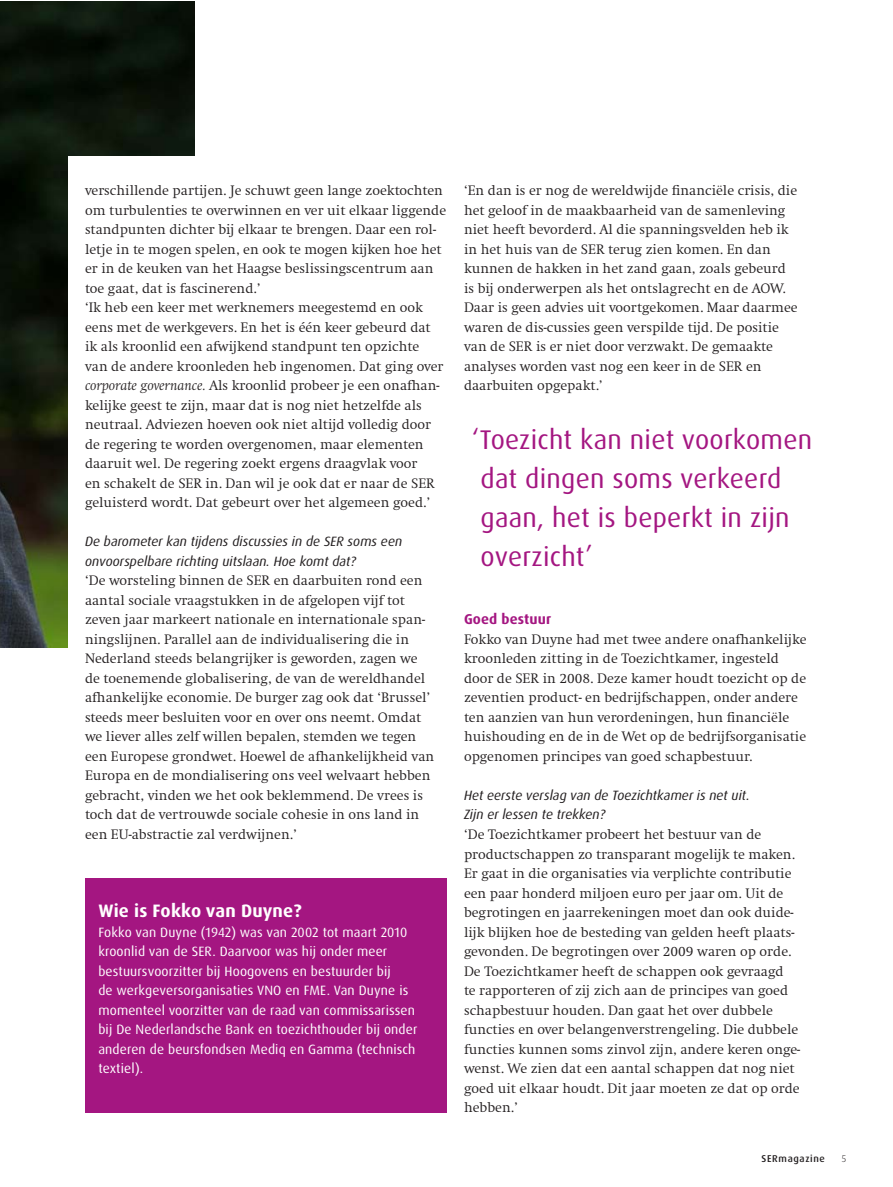
<style>
.page{position:relative;width:893px;height:1187px;background:#fff}
.page>*{position:absolute;margin:0;border:0;box-sizing:border-box;transform-origin:0 0}
.t1{font:27px/39px "Dax OT";letter-spacing:.01em;color:#a41681}
.t2{font:700 18px "Dax OT";letter-spacing:.01em;color:#fff}
.t3{font:300 14.25px/19.5px "Swift EF";color:#231f20}
.t4{font:700 14.25px "Dax OT";letter-spacing:.01em;color:#a41681}
.t5{font:13.5px/19.5px "Dax OT";letter-spacing:.01em;color:#fff}
.t6{font:italic 13.5px/19.5px "Dax OT";color:#231f20}
.t7{font:500 9.9px "Dax OT";letter-spacing:.065em;color:#231f20}
.t8{font:300 9.9px "Dax OT";color:#231f20}
.s1{font-style:italic}
</style>
<div class="page">
<img style="left:0;top:1px;width:194px;height:646px">
<div style="left:68px;top:156px;width:757px;height:965px;background:#fff"></div>
<div style="left:86px;top:878px;width:361px;height:234px;background:#a41681"></div>
<p class="t3" style="left:85px;top:181px;width:363px">verschillende partijen. Je schuwt geen lange zoektochten om turbulenties te overwinnen en ver uit elkaar liggende standpunten dichter bij elkaar te brengen. Daar een rol&shy;letje in te mogen spelen, en ook te mogen kijken hoe het er in de keuken van het Haagse beslissingscentrum aan toe gaat, dat is fascinerend.’<br>‘Ik heb een keer met werknemers meegestemd en ook eens met de werkgevers. En het is één keer gebeurd dat ik als kroonlid een afwijkend standpunt ten opzichte<br>van de andere kroonleden heb ingenomen. Dat ging over <span class="s1">corporate governance.</span> Als kroonlid probeer je een onafhan&shy;kelijke geest te zijn, maar dat is nog niet hetzelfde als neutraal. Adviezen hoeven ook niet altijd volledig door de regering te worden overgenomen, maar elementen daaruit wel. De regering zoekt ergens draagvlak voor<br>en schakelt de SER in. Dan wil je ook dat er naar de SER geluisterd wordt. Dat gebeurt over het algemeen goed.’</p>
<p class="t6" style="left:85px;top:532px;width:319px">De barometer kan tijdens discussies in de SER soms een onvoorspelbare richting uitslaan. Hoe komt dat?</p>
<p class="t3" style="left:85px;top:571px;width:351px">‘De worsteling binnen de SER en daarbuiten rond een aantal sociale vraagstukken in de afgelopen vijf tot zeven jaar markeert nationale en internationale span&shy;ningslijnen. Parallel aan de individualisering die in Nederland steeds belangrijker is geworden, zagen we de toenemende globalisering, de van de wereldhandel afhankelijke economie. De burger zag ook dat ‘Brussel’ steeds meer besluiten voor en over ons neemt. Omdat we liever alles zelf willen bepalen, stemden we tegen een Europese grondwet. Hoewel de afhankelijkheid van Europa en de mondialisering ons veel welvaart hebben gebracht, vinden we het ook beklemmend. De vrees is toch dat de vertrouwde sociale cohesie in ons land in een EU-abstractie zal verdwijnen.’</p>
<p class="t2" style="left:98px;top:899px;width:205px">Wie is Fokko van Duyne?</p>
<p class="t5" style="left:98px;top:922px;width:321px">Fokko van Duyne (1942) was van 2002 tot maart 2010 kroonlid van de SER. Daarvoor was hij onder meer bestuursvoorzitter bij Hoogovens en bestuurder bij<br>de werkgeversorganisaties VNO en FME. Van Duyne is momenteel voorzitter van de raad van commissarissen bij De Nederlandsche Bank en toezichthouder bij onder anderen de beursfondsen Mediq en Gamma (technisch textiel).</p>
<p class="t3" style="left:464px;top:181px;width:335px">‘En dan is er nog de wereldwijde financiële crisis, die het geloof in de maakbaarheid van de samenleving niet heeft bevorderd. Al die spanningsvelden heb ik in het huis van de SER terug zien komen. En dan kunnen de hakken in het zand gaan, zoals gebeurd is bij onderwerpen als het ontslagrecht en de AOW.<br>Daar is geen advies uit voortgekomen. Maar daarmee waren de dis-cussies geen verspilde tijd. De positie van de SER is er niet door verzwakt. De gemaakte analyses worden vast nog een keer in de SER en daarbuiten opgepakt.’</p>
<h1 class="t1" style="left:481px;top:420px;width:333px;text-indent:-9px">‘Toezicht kan niet voorkomen dat dingen soms verkeerd gaan, het is beperkt in zijn overzicht’</h1>
<p class="t4" style="left:464px;top:610px;width:89px">Goed bestuur</p>
<p class="t3" style="left:464px;top:629px;width:344px">Fokko van Duyne had met twee andere onafhankelijke kroonleden zitting in de Toezichtkamer, ingesteld door de SER in 2008. Deze kamer houdt toezicht op de zeventien product- en bedrijfschappen, onder andere ten aanzien van hun verordeningen, hun financiële huishouding en de in de Wet op de bedrijfsorganisatie opgenomen principes van goed schapbestuur.</p>
<p class="t6" style="left:464px;top:785px;width:287px">Het eerste verslag van de Toezichtkamer is net uit.<br>Zijn er lessen te trekken?</p>
<p class="t3" style="left:464px;top:824px;width:338px">‘De Toezichtkamer probeert het bestuur van de productschappen zo transparant mogelijk te maken.<br>Er gaat in die organisaties via verplichte contributie een paar honderd miljoen euro per jaar om. Uit de begrotingen en jaarrekeningen moet dan ook duide&shy;lijk blijken hoe de besteding van gelden heeft plaats&shy;gevonden. De begrotingen over 2009 waren op orde.<br>De Toezichtkamer heeft de schappen ook gevraagd<br>te rapporteren of zij zich aan de principes van goed schapbestuur houden. Dan gaat het over dubbele functies en over belangenverstrengeling. Die dubbele functies kunnen soms zinvol zijn, andere keren onge&shy;wenst. We zien dat een aantal schappen dat nog niet goed uit elkaar houdt. Dit jaar moeten ze dat op orde hebben.’</p>
<p class="t7" style="left:761px;top:1151px;width:65px">SERmagazine</p>
<p class="t8" style="left:842px;top:1151px;width:6px">5</p>
</div>
